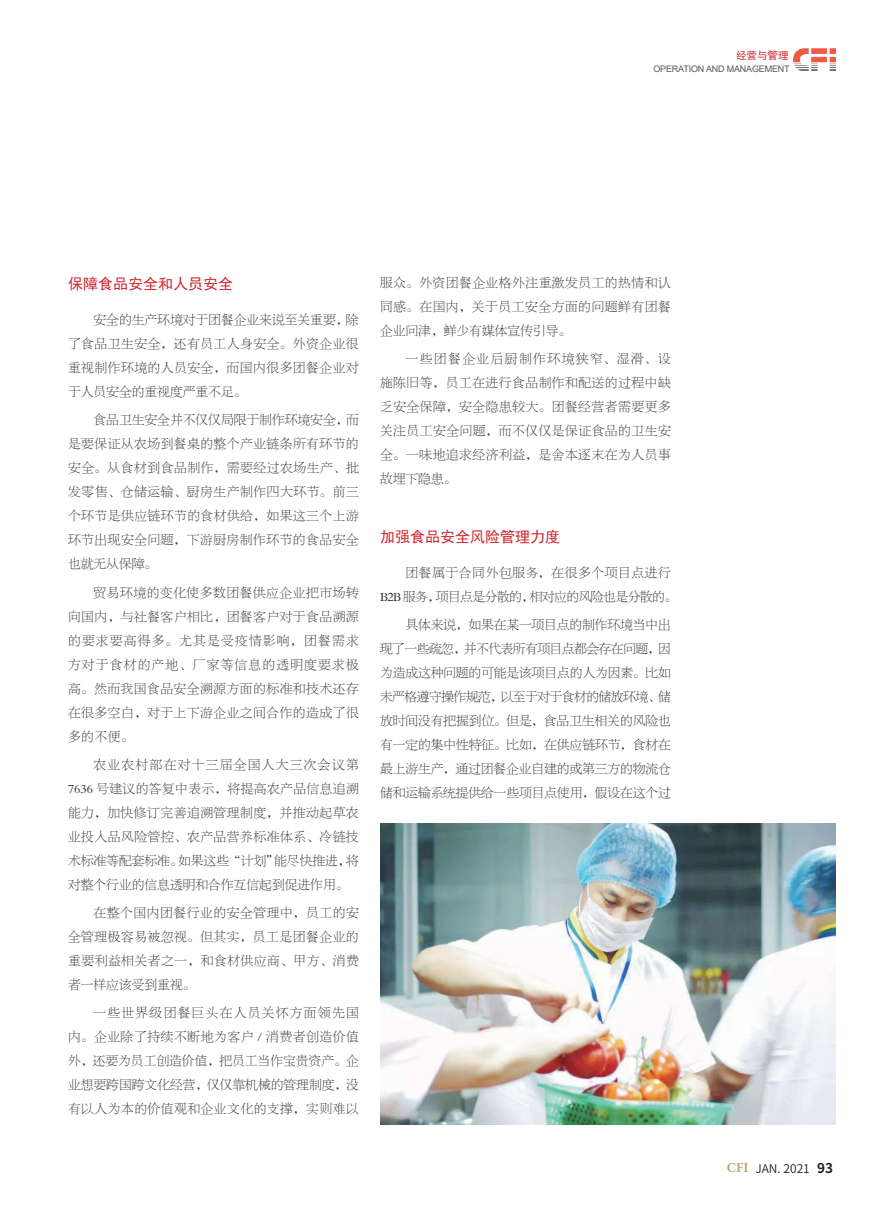
<style>
.page{position:relative;width:893px;height:1212px;background:#fff}
.page>*{position:absolute;margin:0;border:0;box-sizing:border-box;transform-origin:0 0}
.t1{font:15px "Sim Hei";color:#d1232a}
.t2{font:12.75px/24px "FZBSK GBK1 0";letter-spacing:.04em;color:#231f20;text-align:justify}
.t3{font:12.75px/24px "FZBSK GBK1 0";letter-spacing:-.04em;color:#231f20}
.t4{font:12px "Source Han Sans CN";color:#231f20}
.t5{font:10.5px "Sim Hei";color:#d1232a}
.t6{font:9px "Arial";letter-spacing:-.02em;color:#57585a}
.s1{font-family:"Minion Pro";font-weight:700;font-size:13.5px;color:#b8a66f}
.s2{font-weight:700;font-size:13.5px}
</style>
<div class="page">
<img style="left:794px;top:49px;width:42px;height:21px">
<img style="left:380px;top:823px;width:456px;height:302px">
<p class="t5" style="left:736px;top:50px;width:54px">经营与管理</p>
<p class="t6" style="left:653px;top:62px;width:138px">OPERATION AND MANAGEMENT</p>
<p class="t1" style="left:68px;top:276px;width:167px">保障食品安全和人员安全</p>
<p class="t2" style="left:68px;top:308px;width:292px;text-indent:26px">安全的生产环境对于团餐企业来说至关重要，除了食品卫生安全，还有员工人身安全。外资企业很重视制作环境的人员安全，而国内很多团餐企业对于人员安全的重视度严重不足。</p>
<p class="t2" style="left:68px;top:408px;width:292px;text-indent:26px">食品卫生安全并不仅仅局限于制作环境安全，而是要保证从农场到餐桌的整个产业链条所有环节的安全。从食材到食品制作，需要经过农场生产、批发零售、仓储运输、厨房生产制作四大环节。前三个环节是供应链环节的食材供给，如果这三个上游环节出现安全问题，下游厨房制作环节的食品安全也就无从保障。</p>
<p class="t2" style="left:68px;top:580px;width:292px;text-indent:26px">贸易环境的变化使多数团餐供应企业把市场转向国内，与社餐客户相比，团餐客户对于食品溯源的要求要高得多。尤其是受疫情影响，团餐需求方对于食材的产地、厂家等信息的透明度要求极高。然而我国食品安全溯源方面的标准和技术还存在很多空白，对于上下游企业之间合作的造成了很多的不便。</p>
<p class="t2" style="left:68px;top:753px;width:292px;text-indent:26px">农业农村部在对十三届全国人大三次会议第7636 号建议的答复中表示，将提高农产品信息追溯能力，加快修订完善追溯管理制度，并推动起草农业投入品风险管控、农产品营养标准体系、冷链技术标准等配套标准。如果这些 “计划”能尽快推进，将对整个行业的信息透明和合作互信起到促进作用。</p>
<p class="t2" style="left:68px;top:901px;width:292px;text-indent:26px">在整个国内团餐行业的安全管理中，员工的安全管理极容易被忽视。但其实，员工是团餐企业的重要利益相关者之一，和食材供应商、甲方、消费者一样应该受到重视。</p>
<p class="t2" style="left:68px;top:1001px;width:292px;text-indent:26px">一些世界级团餐巨头在人员关怀方面领先国内。企业除了持续不断地为客户 / 消费者创造价值外，还要为员工创造价值，把员工当作宝贵资产。企业想要跨国跨文化经营，仅仅靠机械的管理制度，没有以人为本的价值观和企业文化的支撑，实则难以</p>
<p class="t2" style="left:380px;top:271px;width:292px">服众。外资团餐企业格外注重激发员工的热情和认同感。在国内，关于员工安全方面的问题鲜有团餐企业问津，鲜少有媒体宣传引导。</p>
<p class="t2" style="left:380px;top:347px;width:292px;text-indent:26px">一些团餐企业后厨制作环境狭窄、湿滑、设施陈旧等，员工在进行食品制作和配送的过程中缺乏安全保障，安全隐患较大。团餐经营者需要更多关注员工安全问题，而不仅仅是保证食品的卫生安全。一味地追求经济利益，是舍本逐末在为人员事故埋下隐患。</p>
<p class="t1" style="left:380px;top:529px;width:182px">加强食品安全风险管理力度</p>
<p class="t3" style="left:380px;top:561px;width:299px;text-indent:26px">团餐属于合同外包服务，在很多个项目点进行<br>B2B 服务，项目点是分散的，相对应的风险也是分散的。</p>
<p class="t2" style="left:380px;top:613px;width:292px;text-indent:26px">具体来说，如果在某一项目点的制作环境当中出现了一些疏忽，并不代表所有项目点都会存在问题，因为造成这种问题的可能是该项目点的人为因素。比如未严格遵守操作规范，以至于对于食材的储放环境、储放时间没有把握到位。但是，食品卫生相关的风险也有一定的集中性特征。比如，在供应链环节，食材在最上游生产，通过团餐企业自建的或第三方的物流仓储和运输系统提供给一些项目点使用，假设在这个过</p>
<p class="t4" style="left:727px;top:1161px;width:108px"><span class="s1">CFI</span> JAN. 2021 <span class="s2">93</span></p>
</div>
